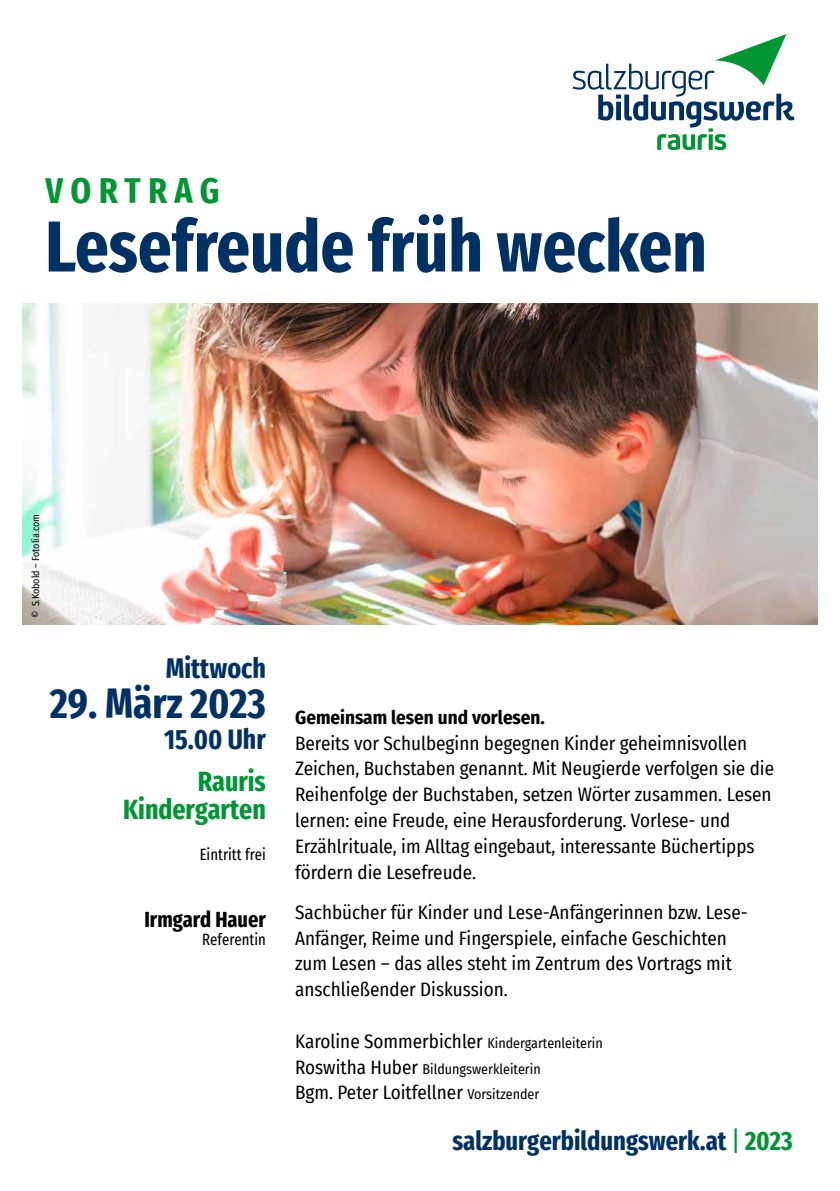
<style>
.page{position:relative;width:840px;height:1191px;background:#fff}
.page>*{position:absolute;margin:0;border:0;box-sizing:border-box;transform-origin:0 0}
.t1{font:700 extra-condensed 72px "Fira Sans";color:#003165}
.t2{font:700 extra-condensed 42px "Fira Sans";color:#003165}
.t3{font:700 extra-condensed 36px "Fira Sans";letter-spacing:.205em;color:#009634}
.t4{font:700 extra-condensed 28px/28px "Fira Sans";color:#009634;text-align:right}
.t5{font:700 extra-condensed 28px "Fira Sans";color:#003165}
.t6{font:700 extra-condensed 26.6px "Fira Sans";color:#003165}
.t7{font:700 extra-condensed 22px "Fira Sans";color:#000}
.t8{font:19px/25.8px "Fira Sans Condensed";color:#000}
.t9{font:700 19px "Fira Sans Condensed";color:#000}
.t10{font:extra-condensed 16px "Fira Sans";color:#000}
.t11{font:14px "Fira Sans Condensed";color:#000}
.t12{font:10px "Fira Sans Condensed";color:#000}
.s1{font-size:14px}
.s2{font-size:19px}
.s3{font-weight:400;color:#009634}
.s4{color:#009634}
</style>
<div class="page">
<img style="left:23px;top:303px;width:794px;height:321px">
<svg style="left:572px;top:34px;width:222px;height:116px"></svg>
<h3 class="t3" style="left:46px;top:161px;width:175px">Vortrag</h3>
<h1 class="t1" style="left:45px;top:186px;width:662px">Lesefreude früh wecken</h1>
<p class="t12" style="left:28px;top:618px;width:106px;rotate:-90deg">© S.Kobold – Fotolia.com</p>
<h3 class="t5" style="left:166px;top:645px;width:101px">Mittwoch</h3>
<h2 class="t2" style="left:50px;top:668px;width:217px">29. März 2023</h2>
<h3 class="t5" style="left:164px;top:716px;width:103px">15.00 Uhr</h3>
<h3 class="t4" style="left:123px;top:765px;width:144px">Rauris<br>Kindergarten</h3>
<p class="t10" style="left:199px;top:842px;width:68px">Eintritt frei</p>
<p class="t7" style="left:144px;top:901px;width:123px">Irmgard Hauer</p>
<p class="t10" style="left:202px;top:927px;width:65px">Referentin</p>
<p class="t9" style="left:295px;top:701px;width:251px">Gemeinsam lesen und vorlesen.</p>
<p class="t8" style="left:295px;top:729px;width:480px">Bereits vor Schulbeginn begegnen Kinder geheimnisvollen Zeichen, Buchstaben genannt. Mit Neugierde verfolgen sie die Reihenfolge der Buchstaben, setzen Wörter zusammen. Lesen lernen: eine Freude, eine Herausforderung. Vorlese- und Erzählrituale, im Alltag eingebaut, interessante Büchertipps fördern die Lesefreude.</p>
<p class="t8" style="left:295px;top:898px;width:454px">Sachbücher für Kinder und Lese-Anfängerinnen bzw. Lese-Anfänger, Reime und Fingerspiele, einfache Geschichten zum Lesen – das alles steht im Zentrum des Vortrags mit anschließender Diskussion.</p>
<p class="t8" style="left:295px;top:1027px;width:309px">Karoline Sommerbichler <span class="s1">Kindergartenleiterin</span></p>
<p class="t11" style="left:295px;top:1058px;width:247px"><span class="s2">Roswitha Huber</span> Bildungswerkleiterin</p>
<p class="t8" style="left:295px;top:1079px;width:246px">Bgm. Peter Loitfellner <span class="s1">Vorsitzender</span></p>
<h3 class="t6" style="left:452px;top:1119px;width:341px">salzburgerbildungswerk.at <span class="s3">|</span> <span class="s4">2023</span></h3>
</div>
